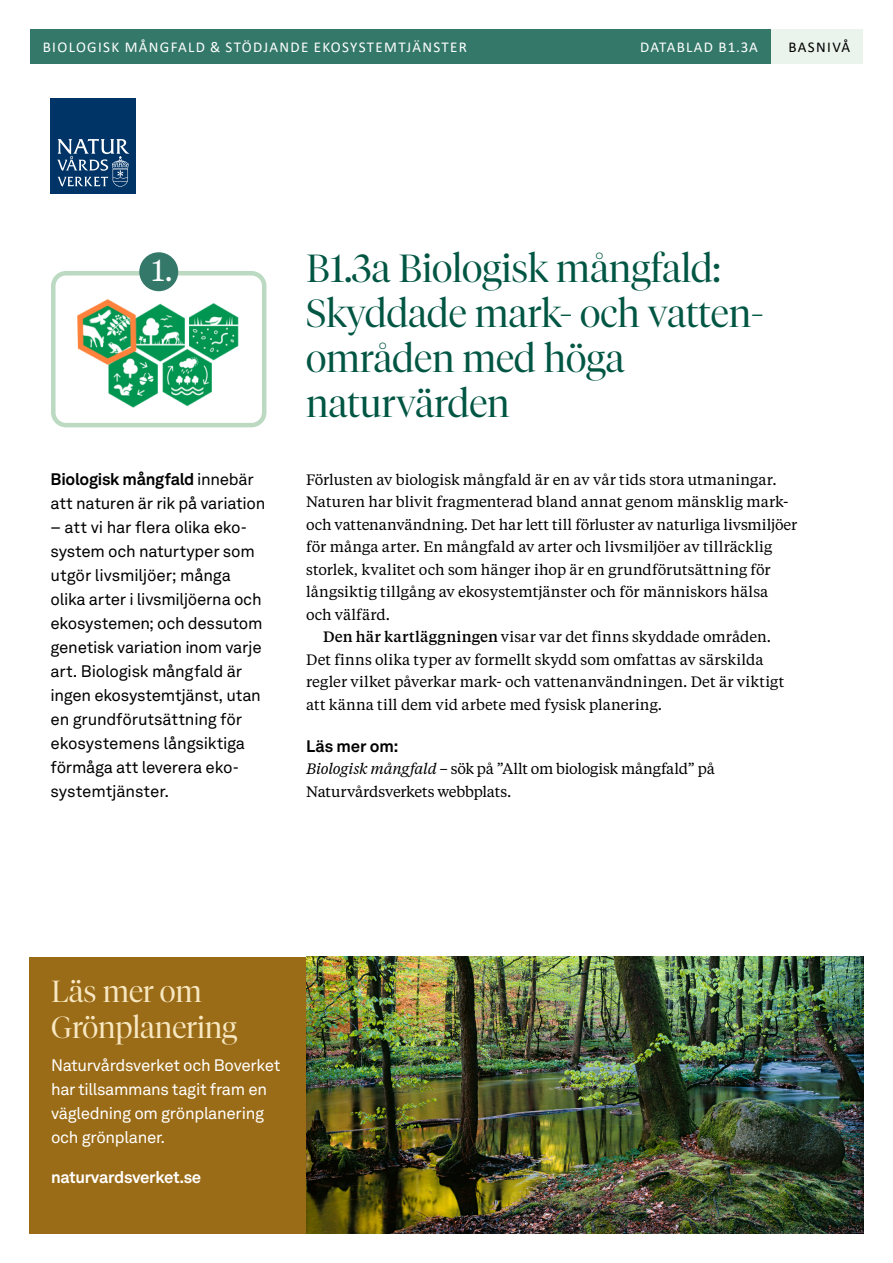
<style>
.page{position:relative;width:893px;height:1263px;background:#fff}
.page>*{position:absolute;margin:0;border:0;box-sizing:border-box;transform-origin:0 0}
.t1{font:300 39px/45px "Tiempos Fine";letter-spacing:-.005em;color:#005643}
.t2{font:300 30.3px/36.5px "Tiempos Fine";letter-spacing:-.005em;color:#f8e8c2}
.t3{font:30.15px "Tiempos Text";color:#fff}
.t4{font:16.5px/24px "Akkurat LL";letter-spacing:-.015em;color:#000}
.t5{font:16.5px/24px "Akkurat LL";letter-spacing:-.02em;color:#fff}
.t6{font:700 16.5px "Akkurat LL";letter-spacing:-.02em;color:#fff}
.t7{font:700 16.5px "Akkurat LL";letter-spacing:-.005em;color:#000}
.t8{font:15px/22.5px "Tiempos Text";color:#000}
.t9{font:15px "Calibri";letter-spacing:.09em;color:#fff}
.t10{font:15px "Calibri";letter-spacing:.09em;color:#000}
.s1{font-weight:700}
.s2{font-weight:500}
.s3{font-style:italic}
</style>
<div class="page">
<div style="left:678px;top:30px;width:185px;height:34px;background:#eaf3ec"></div>
<div style="left:30px;top:30px;width:741px;height:34px;background:#337869"></div>
<div style="left:30px;top:957px;width:276px;height:276px;background:#9b6c17"></div>
<img style="left:306px;top:957px;width:557px;height:276px">
<div style="left:51px;top:98px;width:85px;height:96px;background:#036"></div>
<svg style="left:57px;top:139px;width:72px;height:48px"></svg>
<div style="left:51px;top:271px;width:215px;height:156px;border:4px solid #bcd9c1;border-radius:13px"></div>
<img style="left:77px;top:299px;width:162px;height:109px">
<div style="left:139px;top:252px;width:39px;height:39px;background:#337869;border-radius:50%"></div>
<p class="t9" style="left:43px;top:37px;width:426px">BIOLOGISK MÅNGFALD &amp; STÖDJANDE EKOSYSTEMTJÄNSTER</p>
<p class="t9" style="left:640px;top:37px;width:119px">DATABLAD B1.3A</p>
<p class="t10" style="left:789px;top:37px;width:63px">BASNIVÅ</p>
<h3 class="t3" style="left:152px;top:250px;width:23px">1.</h3>
<p class="t4" style="left:51px;top:466px;width:216px"><span class="s1">Biologisk mångfald</span> innebär att naturen är rik på variation</p>
<p class="t4" style="left:51px;top:514px;width:213px">– att vi har flera olika eko&shy;system och naturtyper som utgör livsmiljöer; många olika arter i livsmiljöerna och ekosystemen; och dessutom genetisk variation inom varje art. Biologisk mångfald är ingen ekosystemtjänst, utan en grundförutsättning för ekosystemens långsiktiga förmåga att leverera eko&shy;systemtjänster.</p>
<h1 class="t1" style="left:306px;top:246px;width:457px">B1.3a Biologisk mångfald:<br>Skyddade mark- och vatten&shy;områden med höga naturvärden</h1>
<p class="t8" style="left:306px;top:467px;width:472px">Förlusten av biologisk mångfald är en av vår tids stora utmaningar.</p>
<p class="t8" style="left:306px;top:490px;width:484px">Naturen har blivit fragmenterad bland annat genom mänsklig mark-</p>
<p class="t8" style="left:306px;top:512px;width:493px">och vattenanvändning. Det har lett till förluster av naturliga livsmiljöer</p>
<p class="t8" style="left:306px;top:535px;width:467px">för många arter. En mångfald av arter och livsmiljöer av tillräcklig</p>
<p class="t8" style="left:306px;top:557px;width:466px">storlek, kvalitet och som hänger ihop är en grundförutsättning för</p>
<p class="t8" style="left:306px;top:580px;width:464px">långsiktig tillgång av ekosystemtjänster och för människors hälsa</p>
<p class="t8" style="left:306px;top:602px;width:85px">och välfärd.</p>
<p class="t8" style="left:323px;top:625px;width:449px"><span class="s2">Den här kartläggningen</span> visar var det finns skyddade områden.</p>
<p class="t8" style="left:306px;top:647px;width:459px">Det finns olika typer av formellt skydd som omfattas av särskilda</p>
<p class="t8" style="left:306px;top:670px;width:480px">regler vilket påverkar mark- och vattenanvändningen. Det är viktigt</p>
<p class="t8" style="left:306px;top:692px;width:358px">att känna till dem vid arbete med fysisk planering.</p>
<p class="t7" style="left:306px;top:733px;width:94px">Läs mer om:</p>
<p class="t8" style="left:306px;top:757px;width:410px"><span class="s3">Biologisk mångfald –</span> sök på ”Allt om biologisk mångfald” på<br>Naturvårdsverkets webbplats.</p>
<h2 class="t2" style="left:51px;top:972px;width:188px">Läs mer om<br>Grönplanering</h2>
<p class="t5" style="left:51px;top:1052px;width:231px">Naturvårdsverket och Boverket har tillsammans tagit fram en vägledning om grönplanering och grönplaner.</p>
<p class="t6" style="left:51px;top:1165px;width:152px">naturvardsverket.se</p>
</div>
